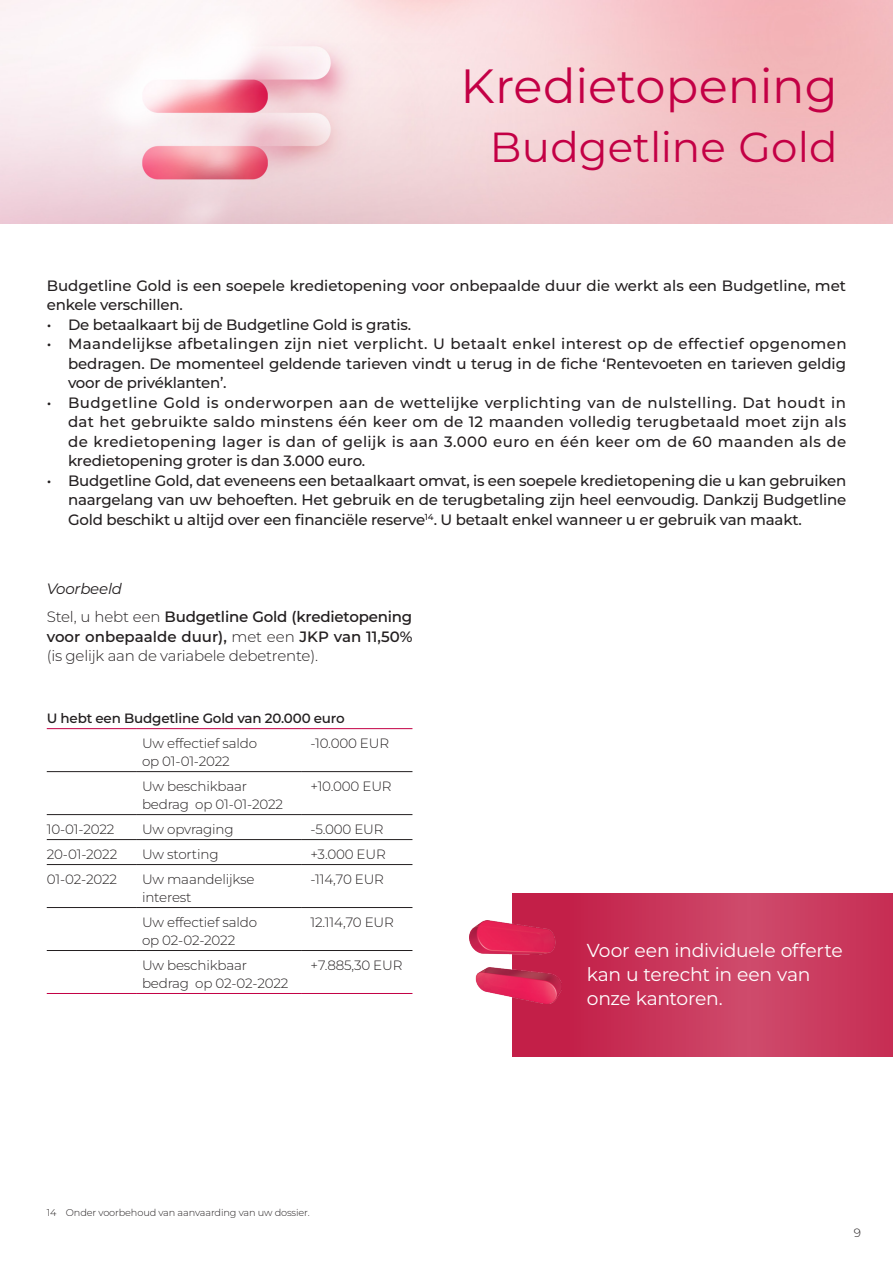
<style>
.page{position:relative;width:893px;height:1263px;background:#fff}
.page>*{position:absolute;margin:0;border:0;box-sizing:border-box;transform-origin:0 0}
.t1{font:48px "Belfius 21";color:#c30045}
.t2{font:42px "Belfius 21";letter-spacing:.005em;color:#c30045}
.kader__tekst{font:18.75px/24px "Belfius 21";letter-spacing:-.015em;color:#fff}
.inleiding__kan_varie{font:500 15px/19.5px "Belfius 21";letter-spacing:-.015em;color:#231f20;text-align:justify}
.lopende{font:600 15px/19.5px "Belfius 21";letter-spacing:-.015em;color:#231f20;text-align:justify}
.lopende-2{font:italic 15px "Belfius 21";letter-spacing:-.015em;color:#231f20}
.TABcorps{font:300 13.5px/18px "Belfius 21";letter-spacing:-.015em;color:#231f20}
.TABcorps-2{font:600 13.5px "Belfius 21";letter-spacing:-.015em;color:#231f20}
.t3{font:300 12px "Belfius 21";color:#231f20}
.voetnoot{font:300 9.75px "Belfius 21";letter-spacing:-.015em;color:#231f20}
.s1{font-weight:300}
</style>
<div class="page">
<hr style="left:47px;top:728px;width:89px;height:1px;background:#c30045">
<hr style="left:136px;top:728px;width:166px;height:1px;background:#c30045">
<hr style="left:302px;top:728px;width:110px;height:1px;background:#c30045">
<hr style="left:47px;top:771px;width:89px;height:1px;background:#231f20">
<hr style="left:136px;top:771px;width:166px;height:1px;background:#231f20">
<hr style="left:302px;top:771px;width:110px;height:1px;background:#231f20">
<hr style="left:47px;top:814px;width:89px;height:1px;background:#231f20">
<hr style="left:136px;top:814px;width:166px;height:1px;background:#231f20">
<hr style="left:302px;top:814px;width:110px;height:1px;background:#231f20">
<hr style="left:47px;top:839px;width:89px;height:1px;background:#231f20">
<hr style="left:136px;top:839px;width:166px;height:1px;background:#231f20">
<hr style="left:302px;top:839px;width:110px;height:1px;background:#231f20">
<hr style="left:47px;top:864px;width:89px;height:1px;background:#231f20">
<hr style="left:136px;top:864px;width:166px;height:1px;background:#231f20">
<hr style="left:302px;top:864px;width:110px;height:1px;background:#231f20">
<hr style="left:47px;top:907px;width:89px;height:1px;background:#231f20">
<hr style="left:136px;top:907px;width:166px;height:1px;background:#231f20">
<hr style="left:302px;top:907px;width:110px;height:1px;background:#231f20">
<hr style="left:47px;top:950px;width:89px;height:1px;background:#231f20">
<hr style="left:136px;top:950px;width:166px;height:1px;background:#231f20">
<hr style="left:302px;top:950px;width:110px;height:1px;background:#231f20">
<hr style="left:47px;top:993px;width:89px;height:1px;background:#c30045">
<hr style="left:136px;top:993px;width:166px;height:1px;background:#c30045">
<hr style="left:302px;top:993px;width:110px;height:1px;background:#c30045">
<img style="left:0;top:0;width:893px;height:223px">
<svg style="left:512px;top:893px;width:381px;height:164px;background:#c8365a"></svg>
<img style="left:470px;top:921px;width:91px;height:83px">
<p class="t1" style="left:461px;top:56px;width:379px">Kredietopening</p>
<p class="t2" style="left:490px;top:121px;width:349px">Budgetline Gold</p>
<p class="inleiding__kan_varie" style="left:47px;top:276px;width:801px">Budgetline Gold is een soepele kredietopening voor onbepaalde duur die werkt als een Budgetline, met enkele verschillen.</p>
<p class="inleiding__kan_varie" style="left:47px;top:315px;width:366px">• De betaalkaart bij de Budgetline Gold is gratis.</p>
<p class="inleiding__kan_varie" style="left:68px;top:334px;width:780px;text-indent:-21px">• Maandelijkse afbetalingen zijn niet verplicht. U betaalt enkel interest op de effectief opgenomen bedragen. De momenteel geldende tarieven vindt u terug in de fiche ‘Rentevoeten en tarieven geldig voor de privéklanten’.</p>
<p class="inleiding__kan_varie" style="left:68px;top:393px;width:780px;text-indent:-21px">• Budgetline Gold is onderworpen aan de wettelijke verplichting van de nulstelling. Dat houdt in dat het gebruikte saldo minstens één keer om de 12 maanden volledig terugbetaald moet zijn als de kredietopening lager is dan of gelijk is aan 3.000 euro en één keer om de 60 maanden als de kredietopening groter is dan 3.000 euro.</p>
<p class="inleiding__kan_varie" style="left:68px;top:471px;width:780px;text-indent:-21px">• Budgetline Gold, dat eveneens een betaalkaart omvat, is een soepele kredietopening die u kan gebruiken naargelang van uw behoeften. Het gebruik en de terugbetaling zijn heel eenvoudig. Dankzij Budgetline Gold beschikt u altijd over een financiële reserve<sup>14</sup>. U betaalt enkel wanneer u er gebruik van maakt.</p>
<p class="lopende-2" style="left:47px;top:579px;width:77px">Voorbeeld</p>
<p class="lopende" style="left:47px;top:607px;width:367px"><span class="s1">Stel, u hebt een</span> Budgetline Gold (kredietopening voor onbepaalde duur), <span class="s1">met een</span> JKP van 11,50% <span class="s1">(is gelijk aan de variabele debetrente).</span></p>
<p class="TABcorps-2" style="left:47px;top:709px;width:300px">U hebt een Budgetline Gold van 20.000 euro</p>
<p class="TABcorps" style="left:142px;top:734px;width:117px">Uw effectief saldo op 01-01-2022</p>
<p class="TABcorps" style="left:310px;top:734px;width:80px">-10.000 EUR</p>
<p class="TABcorps" style="left:142px;top:777px;width:143px">Uw beschikbaar bedrag op 01-01-2022</p>
<p class="TABcorps" style="left:310px;top:777px;width:83px">+10.000 EUR</p>
<p class="TABcorps" style="left:47px;top:820px;width:69px">10-01-2022</p>
<p class="TABcorps" style="left:142px;top:820px;width:93px">Uw opvraging</p>
<p class="TABcorps" style="left:310px;top:820px;width:75px">-5.000 EUR</p>
<p class="TABcorps" style="left:47px;top:845px;width:72px">20-01-2022</p>
<p class="TABcorps" style="left:142px;top:845px;width:78px">Uw storting</p>
<p class="TABcorps" style="left:310px;top:845px;width:77px">+3.000 EUR</p>
<p class="TABcorps" style="left:47px;top:870px;width:72px">01-02-2022</p>
<p class="TABcorps" style="left:142px;top:870px;width:114px">Uw maandelijkse interest</p>
<p class="TABcorps" style="left:310px;top:870px;width:75px">-114,70 EUR</p>
<p class="TABcorps" style="left:142px;top:913px;width:117px">Uw effectief saldo op 02-02-2022</p>
<p class="TABcorps" style="left:310px;top:913px;width:85px">12.114,70 EUR</p>
<p class="TABcorps" style="left:142px;top:956px;width:148px">Uw beschikbaar bedrag op 02-02-2022</p>
<p class="TABcorps" style="left:310px;top:956px;width:93px">+7.885,30 EUR</p>
<p class="kader__tekst" style="left:587px;top:938px;width:257px">Voor een individuele offerte kan u terecht in een van onze kantoren.</p>
<p class="voetnoot" style="left:47px;top:1207px;width:265px">14 Onder voorbehoud van aanvaarding van uw dossier.</p>
<p class="t3" style="left:854px;top:1225px;width:9px">9</p>
</div>
